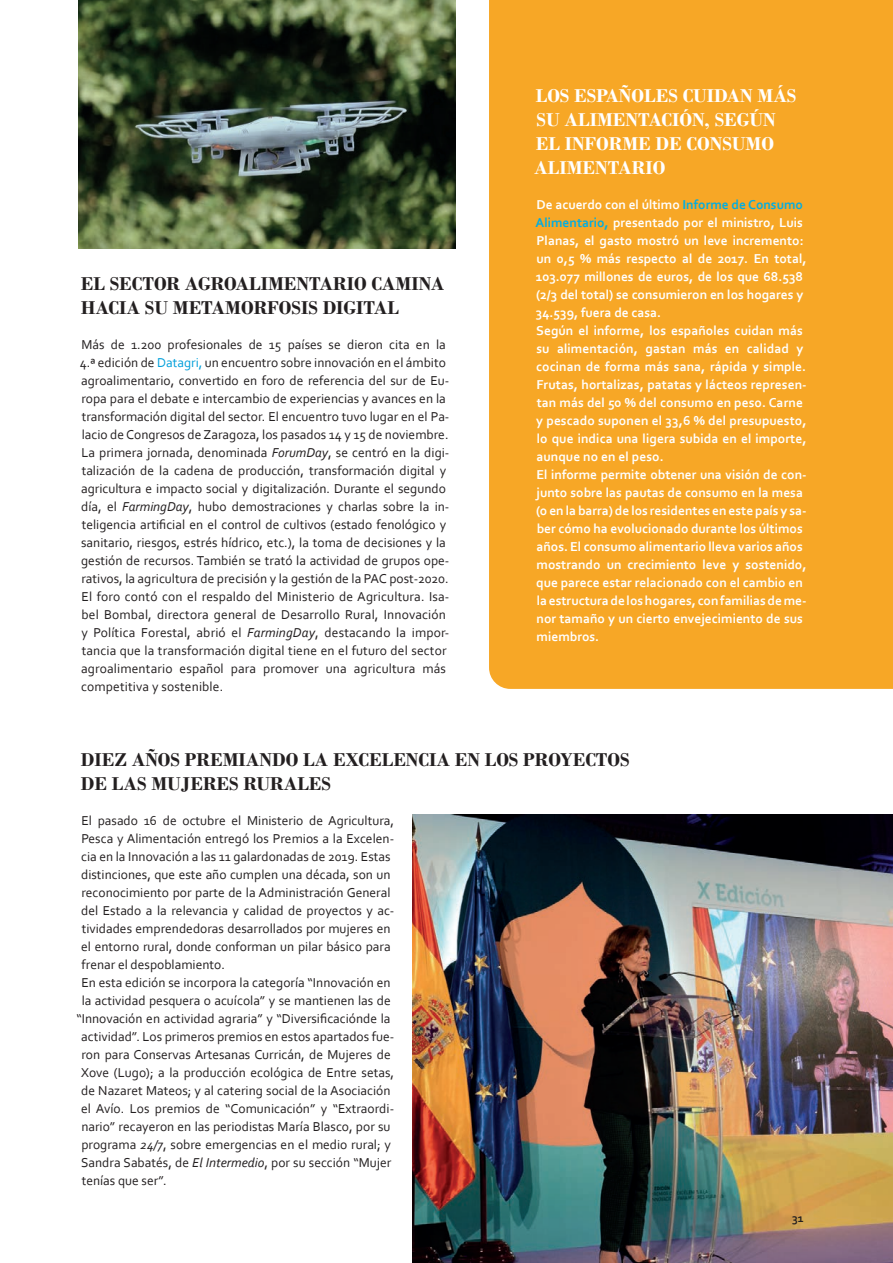
<style>
.page{position:relative;width:893px;height:1263px;background:#fff}
.page>*{position:absolute;margin:0;border:0;box-sizing:border-box;transform-origin:0 0}
.noticias_título{font:700 19.5px/24px "Bodoni";color:#231f20}
.noticias_título-2{font:700 19.5px/24px "Bodoni";color:#fff}
.noticias_texto{font:13.5px/18px "Corbel";color:#231f20}
.noticias_texto-2{font:700 13.5px/18px "Corbel";color:#fff}
.t1{font:700 12px "Corbel";color:#231f20}
.s1{color:#009fda}
.s2{font-style:italic}
.s3{color:#00ade2}
</style>
<div class="page">
<div style="left:489px;top:0;width:404px;height:689px;background:#f7a726"></div>
<img style="left:79px;top:0;width:376px;height:249px">
<img style="left:412px;top:814px;width:481px;height:449px">
<p class="noticias_título" style="left:81px;top:272px;width:365px">EL SECTOR AGROALIMENTARIO CAMINA<br>HACIA SU METAMORFOSIS DIGITAL</p>
<p class="noticias_texto" style="left:80px;top:335px;width:371px">Más de 1.200 profesionales de 15 países se dieron cita en la 4.ª edición de <span class="s1">Datagri,</span> un encuentro sobre innovación en el ámbito agroalimentario, convertido en foro de referencia del sur de Eu&shy;ropa para el debate e intercambio de experiencias y avances en la transformación digital del sector. El encuentro tuvo lugar en el Pa&shy;lacio de Congresos de Zaragoza, los pasados 14 y 15 de noviembre.</p>
<p class="noticias_texto" style="left:81px;top:443px;width:370px">La primera jornada, denominada <span class="s2">ForumDay</span>, se centró en la digi&shy;talización de la cadena de producción, transformación digital y agricultura e impacto social y digitalización. Durante el segundo día, el <span class="s2">FarmingDay</span>, hubo demostraciones y charlas sobre la in&shy;teligencia artificial en el control de cultivos (estado fenológico y sanitario, riesgos, estrés hídrico, etc.), la toma de decisiones y la gestión de recursos. También se trató la actividad de grupos ope&shy;rativos, la agricultura de precisión y la gestión de la PAC post-2020.</p>
<p class="noticias_texto" style="left:81px;top:587px;width:370px">El foro contó con el respaldo del Ministerio de Agricultura. Isa&shy;bel Bombal, directora general de Desarrollo Rural, Innovación y Política Forestal, abrió el <span class="s2">FarmingDay</span>, destacando la impor&shy;tancia que la transformación digital tiene en el futuro del sector agroalimentario español para promover una agricultura más competitiva y sostenible.</p>
<p class="noticias_título-2" style="left:534px;top:84px;width:264px">LOS ESPAÑOLES CUIDAN MÁS<br>SU ALIMENTACIÓN, SEGÚN<br>EL INFORME DE CONSUMO<br>ALIMENTARIO</p>
<p class="noticias_texto-2" style="left:535px;top:195px;width:273px">De acuerdo con el último <span class="s3">Informe de Consumo Alimentario,</span> presentado por el ministro, Luis Planas, el gasto mostró un leve incremento: un 0,5 % más respecto al de 2017. En total, 103.077 millones de euros, de los que 68.538 (2/3 del total) se consumieron en los hogares y 34.539, fuera de casa.</p>
<p class="noticias_texto-2" style="left:536px;top:321px;width:272px">Según el informe, los españoles cuidan más su alimentación, gastan más en calidad y cocinan de forma más sana, rápida y simple.<br>Frutas, hortalizas, patatas y lácteos represen&shy;tan más del 50 % del consumo en peso. Carne y pescado suponen el 33,6 % del presupuesto, lo que indica una ligera subida en el importe, aunque no en el peso.</p>
<p class="noticias_texto-2" style="left:536px;top:465px;width:272px">El informe permite obtener una visión de con&shy;junto sobre las pautas de consumo en la mesa (o en la barra) de los residentes en este país y sa&shy;ber cómo ha evolucionado durante los últimos años. El consumo alimentario lleva varios años mostrando un crecimiento leve y sostenido, que parece estar relacionado con el cambio en la estructura de los hogares, con familias de me&shy;nor tamaño y un cierto envejecimiento de sus miembros.</p>
<p class="noticias_título" style="left:81px;top:747px;width:550px">DIEZ AÑOS PREMIANDO LA EXCELENCIA EN LOS PROYECTOS<br>DE LAS MUJERES RURALES</p>
<p class="noticias_texto" style="left:81px;top:811px;width:315px">El pasado 16 de octubre el Ministerio de Agricultura, Pesca y Alimentación entregó los Premios a la Excelen&shy;cia en la Innovación a las 11 galardonadas de 2019. Estas distinciones, que este año cumplen una década, son un reconocimiento por parte de la Administración General del Estado a la relevancia y calidad de proyectos y ac&shy;tividades emprendedoras desarrollados por mujeres en el entorno rural, donde conforman un pilar básico para frenar el despoblamiento.</p>
<p class="noticias_texto" style="left:81px;top:973px;width:311px">En esta edición se incorpora la categoría “Innovación en</p>
<p class="noticias_texto" style="left:82px;top:991px;width:310px">la actividad pesquera o acuícola” y se mantienen las de</p>
<p class="noticias_texto" style="left:76px;top:1009px;width:316px">“Innovación en actividad agraria” y “Diversificaciónde la</p>
<p class="noticias_texto" style="left:81px;top:1027px;width:315px">actividad”. Los primeros premios en estos apartados fue-</p>
<p class="noticias_texto" style="left:81px;top:1045px;width:311px">ron para Conservas Artesanas Curricán, de Mujeres de</p>
<p class="noticias_texto" style="left:81px;top:1063px;width:314px">Xove (Lugo); a la producción ecológica de Entre setas,</p>
<p class="noticias_texto" style="left:81px;top:1081px;width:311px">de Nazaret Mateos; y al catering social de la Asociación</p>
<p class="noticias_texto" style="left:81px;top:1099px;width:315px">el Avío. Los premios de “Comunicación” y “Extraordi-</p>
<p class="noticias_texto" style="left:81px;top:1117px;width:311px">nario” recayeron en las periodistas María Blasco, por su</p>
<p class="noticias_texto" style="left:81px;top:1135px;width:311px">programa <span class="s2">24/7</span>, sobre emergencias en el medio rural; y</p>
<p class="noticias_texto" style="left:81px;top:1153px;width:312px">Sandra Sabatés, de <span class="s2">El Intermedio</span>, por su sección “Mujer</p>
<p class="noticias_texto" style="left:82px;top:1171px;width:87px">tenías que ser”.</p>
<p class="t1" style="left:792px;top:1211px;width:13px">31</p>
</div>
